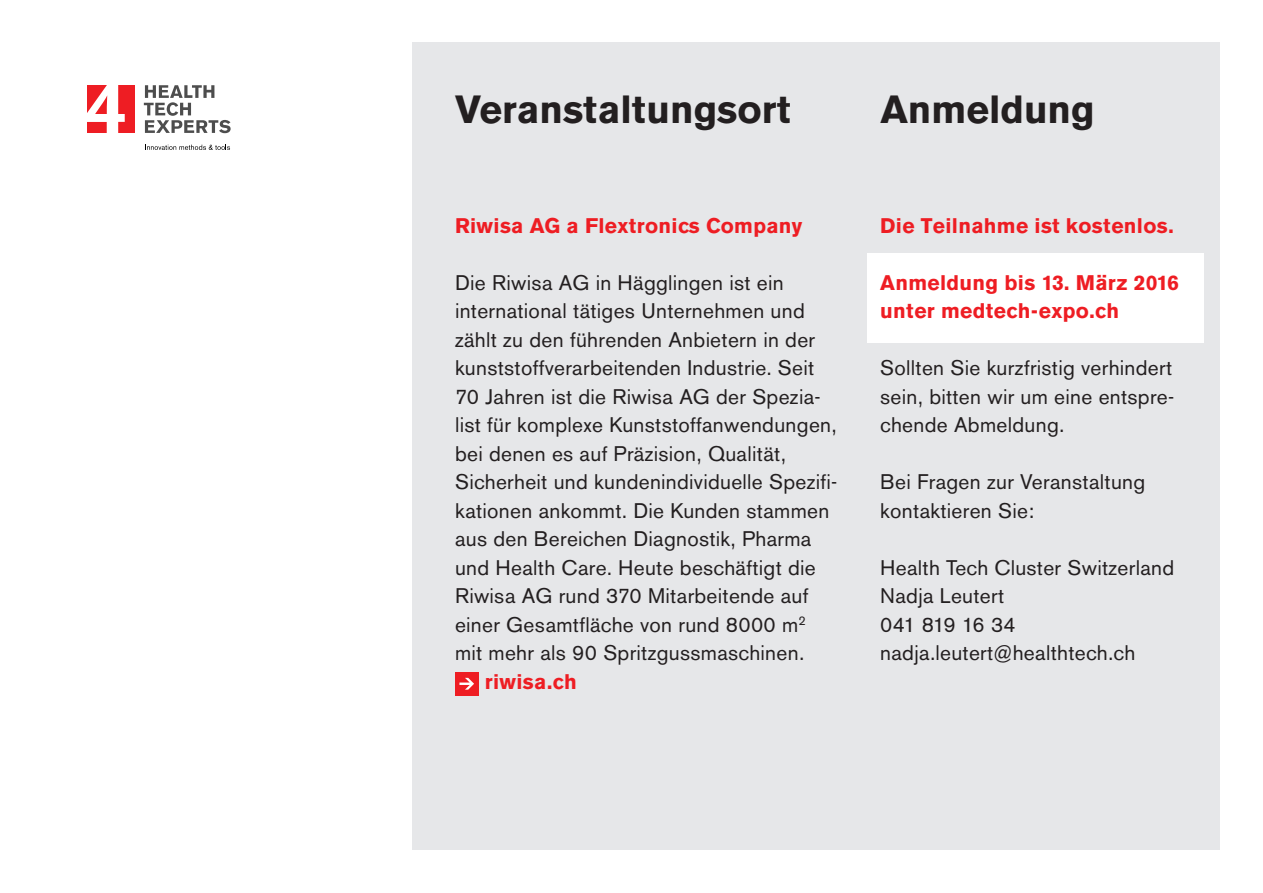
<style>
.page{position:relative;width:1263px;height:893px;background:#fff}
.page>*{position:absolute;margin:0;border:0;box-sizing:border-box;transform-origin:0 0}
.t1{font:700 39px "Akzidenz Grotesk BQ";color:#231f20}
.t2{font:21px/28.5px "Akzidenz Grotesk BQ";letter-spacing:.015em;color:#231f20}
.t3{font:700 21px/28.5px "Akzidenz Grotesk BQ";letter-spacing:.015em;color:#ee1d23}
</style>
<div class="page">
<div style="left:412px;top:43px;width:808px;height:807px;background:#e6e7e9"></div>
<div style="left:455px;top:672px;width:23px;height:23px;background:#ee1d23"></div>
<svg style="left:459px;top:678px;width:15px;height:12px"></svg>
<svg style="left:144px;top:85px;width:87px;height:48px"></svg>
<div style="left:87px;top:85px;width:48px;height:48px;background:#ee1d23"></div>
<svg style="left:87px;top:85px;width:38px;height:48px"></svg>
<svg style="left:145px;top:145px;width:85px;height:5px"></svg>
<div style="left:867px;top:254px;width:337px;height:89px;background:#fff"></div>
<h1 class="t1" style="left:455px;top:88px;width:337px">Veranstaltungsort</h1>
<p class="t3" style="left:455px;top:211px;width:349px">Riwisa AG a Flextronics Company</p>
<p class="t2" style="left:455px;top:269px;width:384px">Die Riwisa AG in Hägglingen ist ein international tätiges Unternehmen und zählt zu den führenden Anbietern in der kunststoffverarbeitenden Industrie. Seit 70 Jahren ist die Riwisa AG der Spezia&shy;list für komplexe Kunststoffanwendungen, bei denen es auf Präzision, Qualität, Sicherheit und kundenindividuelle Spezifi&shy;kationen ankommt. Die Kunden stammen aus den Bereichen Diagnostik, Pharma und Health Care. Heute beschäftigt die Riwisa AG rund 370 Mitarbeitende auf einer Gesamtfläche von rund 8000 m<sup>2 </sup>mit mehr als 90 Spritzgussmaschinen.</p>
<p class="t3" style="left:485px;top:667px;width:93px">riwisa.ch</p>
<h1 class="t1" style="left:880px;top:88px;width:216px">Anmeldung</h1>
<p class="t3" style="left:880px;top:211px;width:295px">Die Teilnahme ist kostenlos.</p>
<p class="t3" style="left:880px;top:268px;width:300px">Anmeldung bis 13. März 2016 unter medtech-expo.ch</p>
<p class="t2" style="left:880px;top:354px;width:296px;text-align:justify">Sollten Sie kurzfristig verhindert sein, bitten wir um eine entspre&shy;chende Abmeldung.</p>
<p class="t2" style="left:880px;top:468px;width:267px">Bei Fragen zur Veranstaltung kontaktieren Sie:</p>
<p class="t2" style="left:880px;top:554px;width:295px">Health Tech Cluster Switzerland<br>Nadja Leutert<br>041 819 16 34 nadja.leutert@healthtech.ch</p>
</div>
